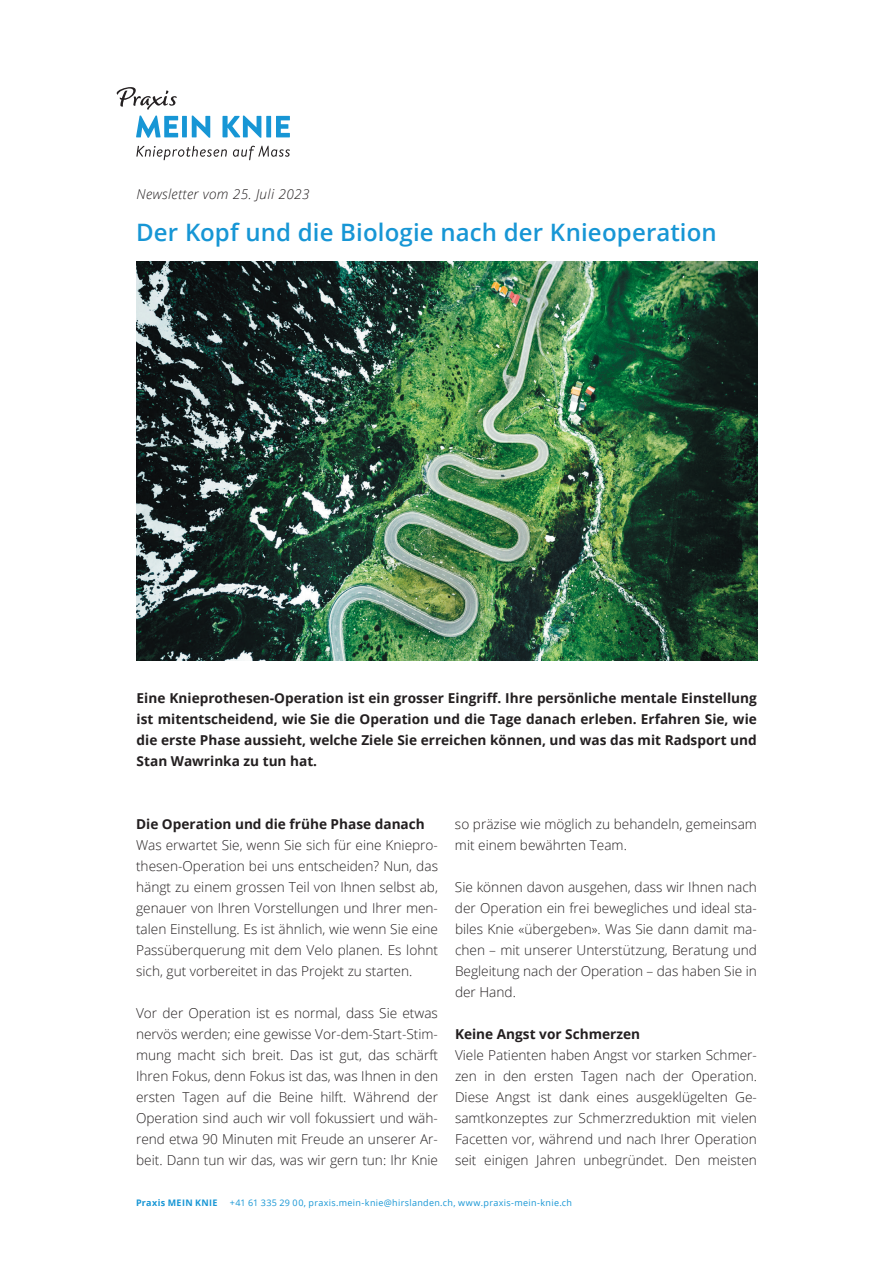
<style>
.page{position:relative;width:893px;height:1263px;background:#fff}
.page>*{position:absolute;margin:0;border:0;box-sizing:border-box;transform-origin:0 0}
.t1{font:600 24px "Open Sans";letter-spacing:.005em;color:#1796d5}
.t2{font:300 13.65px/21px "Open Sans";color:#231f20;text-align:justify}
.t3{font:700 13.65px/21px "Open Sans";color:#231f20;text-align:justify}
.t4{font:italic 300 13.65px "Open Sans";letter-spacing:.025em;color:#231f20}
.t5{font:9px "Open Sans";letter-spacing:.035em;color:#1796d5}
.t6{font:700 9px "Open Sans";letter-spacing:.04em;color:#1796d5}
</style>
<div class="page">
<svg style="left:136px;top:116px;width:42px;height:22px"></svg>
<div style="left:182px;top:116px;width:5px;height:21px;background:#1796d5"></div>
<svg style="left:192px;top:116px;width:18px;height:22px"></svg>
<svg style="left:222px;top:116px;width:39px;height:22px"></svg>
<div style="left:266px;top:116px;width:5px;height:21px;background:#1796d5"></div>
<svg style="left:276px;top:116px;width:14px;height:21px"></svg>
<svg style="left:117px;top:87px;width:60px;height:23px"></svg>
<svg style="left:136px;top:146px;width:91px;height:14px"></svg>
<svg style="left:233px;top:146px;width:57px;height:14px"></svg>
<img style="left:137px;top:262px;width:621px;height:399px">
<p class="t4" style="left:137px;top:184px;width:174px">Newsletter vom 25. Juli 2023</p>
<h1 class="t1" style="left:136px;top:215px;width:582px">Der Kopf und die Biologie nach der Knieoperation</h1>
<p class="t3" style="left:137px;top:687px;width:622px">Eine Knieprothesen-Operation ist ein grosser Eingriff. Ihre persönliche mentale Einstellung ist mitentscheidend, wie Sie die Operation und die Tage danach erleben. Erfahren Sie, wie die erste Phase aussieht, welche Ziele Sie erreichen können, und was das mit Radsport und Stan Wawrinka zu tun hat.</p>
<p class="t3" style="left:136px;top:813px;width:290px">Die Operation und die frühe Phase danach</p>
<p class="t2" style="left:136px;top:834px;width:303px">Was erwartet Sie, wenn Sie sich für eine Kniepro&shy;thesen-Operation bei uns entscheiden? Nun, das hängt zu einem grossen Teil von Ihnen selbst ab, genauer von Ihren Vorstellungen und Ihrer men&shy;talen Einstellung. Es ist ähnlich, wie wenn Sie eine Passüberquerung mit dem Velo planen. Es lohnt sich, gut vorbereitet in das Projekt zu starten.</p>
<p class="t2" style="left:136px;top:1002px;width:303px">Vor der Operation ist es normal, dass Sie etwas nervös werden; eine gewisse Vor-dem-Start-Stim&shy;mung macht sich breit. Das ist gut, das schärft Ihren Fokus, denn Fokus ist das, was Ihnen in den ersten Tagen auf die Beine hilft. Während der Operation sind auch wir voll fokussiert und wäh&shy;rend etwa 90 Minuten mit Freude an unserer Ar&shy;beit. Dann tun wir das, was wir gern tun: Ihr Knie</p>
<p class="t2" style="left:455px;top:813px;width:303px">so präzise wie möglich zu behandeln, gemeinsam mit einem bewährten Team.</p>
<p class="t2" style="left:455px;top:876px;width:303px">Sie können davon ausgehen, dass wir Ihnen nach der Operation ein frei bewegliches und ideal sta&shy;biles Knie «übergeben». Was Sie dann damit ma&shy;chen – mit unserer Unterstützung, Beratung und Begleitung nach der Operation – das haben Sie in der Hand.</p>
<p class="t3" style="left:455px;top:1023px;width:187px">Keine Angst vor Schmerzen</p>
<p class="t2" style="left:455px;top:1044px;width:303px">Viele Patienten haben Angst vor starken Schmer&shy;zen in den ersten Tagen nach der Operation.<br>Diese Angst ist dank eines ausgeklügelten Ge&shy;samtkonzeptes zur Schmerzreduktion mit vielen Facetten vor, während und nach Ihrer Operation seit einigen Jahren unbegründet. Den meisten</p>
<p class="t6" style="left:136px;top:1197px;width:83px">Praxis MEIN KNIE</p>
<p class="t5" style="left:230px;top:1197px;width:344px">+41 61 335 29 00, praxis.mein-knie@hirslanden.ch, www.praxis-mein-knie.ch</p>
</div>
